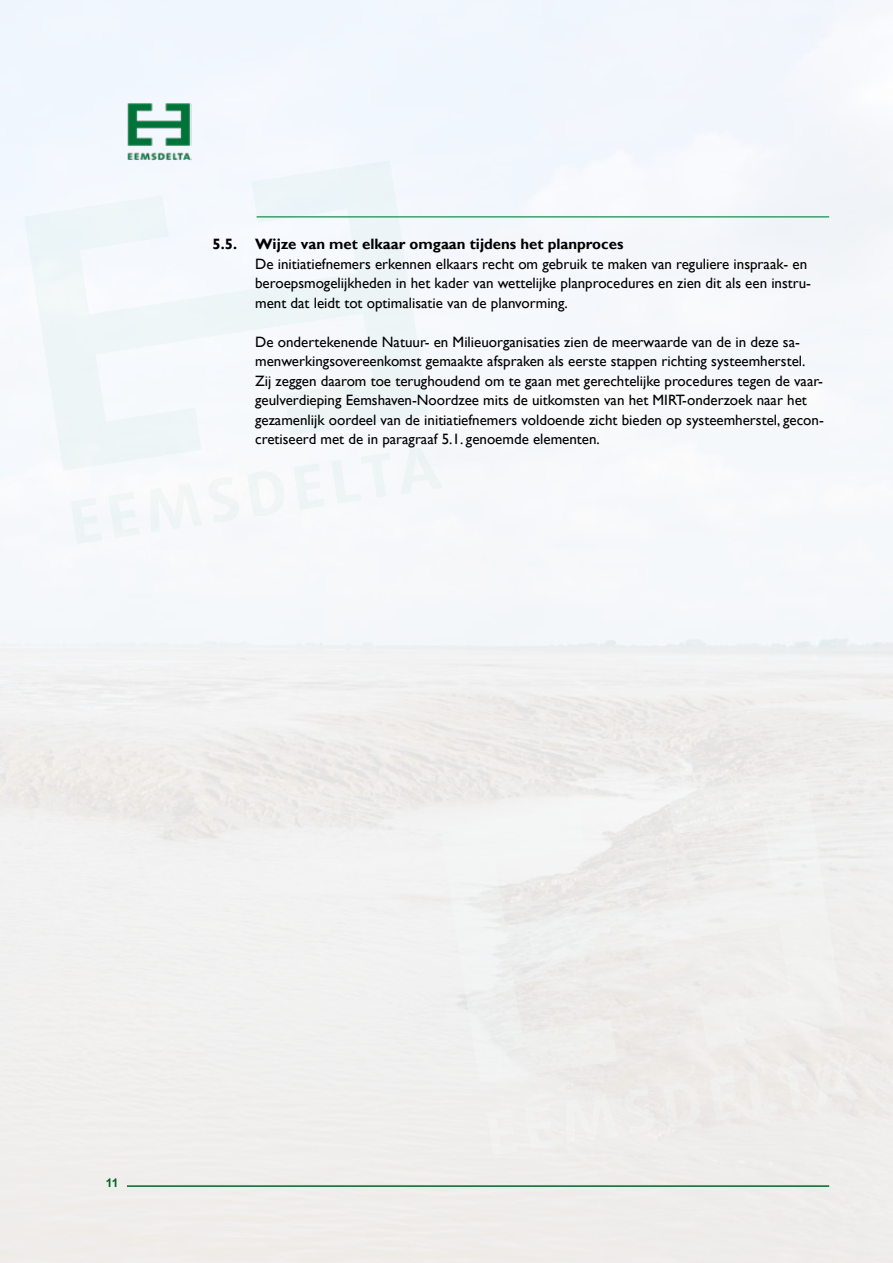
<style>
.page{position:relative;width:893px;height:1263px;background:#fff}
.page>*{position:absolute;margin:0;border:0;box-sizing:border-box;transform-origin:0 0}
.t1{font:15px/19.5px "Gill Sans";color:#000}
.t2{font:700 15px "Gill Sans";color:#000}
.t3{font:700 12px "Arial";color:#00662b}
</style>
<div class="page">
<svg style="left:440px;top:772px;width:405px;height:310px;fill:#efefed"></svg>
<div style="left:24px;top:160px;width:405px;height:311px;background:#f4f8fb"></div>
<img style="left:127px;top:102px;width:64px;height:58px">
<hr style="left:127px;top:1185px;width:702px;height:2px;background:#00662b">
<hr style="left:257px;top:216px;width:572px;height:1px;background:#00833e">
<p class="t2" style="left:213px;top:235px;width:412px">5.5. Wijze van met elkaar omgaan tijdens het planproces</p>
<p class="t1" style="left:255px;top:254px;width:557px">De initiatiefnemers erkennen elkaars recht om gebruik te maken van reguliere inspraak- en beroepsmogelijkheden in het kader van wettelijke planprocedures en zien dit als een instru&shy;ment dat leidt tot optimalisatie van de planvorming.</p>
<p class="t1" style="left:255px;top:332px;width:570px">De ondertekenende Natuur- en Milieuorganisaties zien de meerwaarde van de in deze sa&shy;menwerkingsovereenkomst gemaakte afspraken als eerste stappen richting systeemherstel.<br>Zij zeggen daarom toe terughoudend om te gaan met gerechtelijke procedures tegen de vaar&shy;geulverdieping Eemshaven-Noordzee mits de uitkomsten van het MIRT-onderzoek naar het gezamenlijk oordeel van de initiatiefnemers voldoende zicht bieden op systeemherstel, gecon&shy;cretiseerd met de in paragraaf 5.1. genoemde elementen.</p>
<p class="t3" style="left:106px;top:1174px;width:14px">11</p>
</div>
